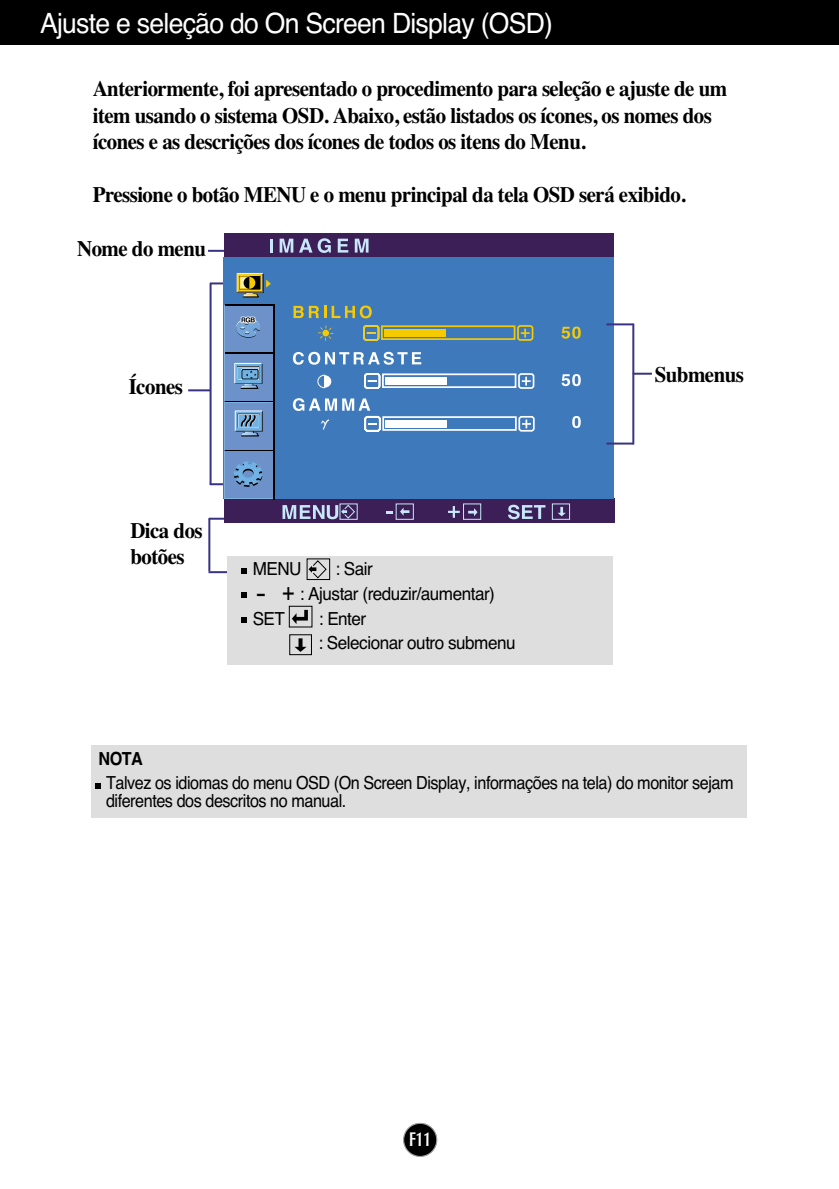
<style>
.page{position:relative;width:839px;height:1189px;background:#fff}
.page>*{position:absolute;margin:0;border:0;box-sizing:border-box;transform-origin:0 0}
.t1{font:28px "Helvetica";letter-spacing:-.03em;color:#fff;scale:.95 1}
.t2{font:25.4px "Helvetica";color:#000;scale:1.25 1}
.t3{font:700 22px/26.4px "Times";letter-spacing:-.025em;color:#000;scale:.95 1}
.t4{font:700 20px "Optima";color:#fff;scale:.7 1}
.t5{font:18px/18px "Helvetica";letter-spacing:-.03em;color:#000;scale:.9 1}
.t6{font:18px/24.6px "Helvetica";letter-spacing:-.03em;color:#000;scale:.95 1}
.t7{font:700 18px "Helvetica";color:#000;scale:.9 1}
</style>
<div class="page">
<div style="left:403px;top:1123px;width:34px;height:33px;background:#000;border-radius:50%"></div>
<div style="left:403px;top:1123px;width:34px;height:34px;border:2px solid #a5a5a5;border-radius:50%"></div>
<div style="left:91px;top:745px;width:655px;height:73px;background:#dedede"></div>
<svg style="left:95px;top:783px;width:5px;height:6px"></svg>
<div style="left:0;top:0;width:839px;height:45px;background:#000"></div>
<hr style="left:209px;top:284px;width:2px;height:201px;background:#383384">
<hr style="left:208px;top:518px;width:2px;height:53px;background:#383384">
<hr style="left:210px;top:282px;width:26px;height:2px;background:#383384">
<hr style="left:188px;top:389px;width:23px;height:2px;background:#383384">
<hr style="left:210px;top:483px;width:26px;height:2px;background:#383384">
<hr style="left:208px;top:250px;width:52px;height:2px;background:#383384">
<hr style="left:209px;top:518px;width:52px;height:2px;background:#383384">
<hr style="left:208px;top:571px;width:51px;height:2px;background:#383384">
<div style="left:224px;top:233px;width:390px;height:25px;background:#3b1f56"></div>
<div style="left:224px;top:498px;width:390px;height:25px;background:#3b1f56"></div>
<div style="left:224px;top:257px;width:390px;height:242px;background:#3e79bc"></div>
<div style="left:224px;top:305px;width:50px;height:48px;background:#6d92ca"></div>
<hr style="left:225px;top:401px;width:50px;height:1px;background:#000">
<hr style="left:225px;top:450px;width:50px;height:1px;background:#000">
<svg style="left:224px;top:353px;width:50px;height:48px"></svg>
<div style="left:225px;top:354px;width:48px;height:46px;background:#6d92ca"></div>
<svg style="left:224px;top:402px;width:50px;height:48px"></svg>
<div style="left:225px;top:403px;width:48px;height:46px;background:#6d92ca"></div>
<svg style="left:224px;top:451px;width:50px;height:48px"></svg>
<div style="left:225px;top:452px;width:48px;height:46px;background:#6d92ca"></div>
<hr style="left:225px;top:352px;width:50px;height:1px;background:#000">
<svg style="left:236px;top:273px;width:35px;height:24px"></svg>
<svg style="left:234px;top:363px;width:28px;height:26px"></svg>
<svg style="left:235px;top:410px;width:28px;height:26px"></svg>
<hr style="left:274px;top:304px;width:1px;height:195px;background:#000">
<hr style="left:225px;top:304px;width:48px;height:1px;background:#000">
<svg style="left:236px;top:316px;width:24px;height:22px"></svg>
<svg style="left:318px;top:325px;width:16px;height:16px"></svg>
<svg style="left:363px;top:325px;width:171px;height:16px"></svg>
<svg style="left:561px;top:326px;width:20px;height:13px"></svg>
<svg style="left:561px;top:374px;width:20px;height:12px"></svg>
<svg style="left:572px;top:416px;width:9px;height:12px"></svg>
<svg style="left:234px;top:461px;width:28px;height:26px"></svg>
<hr style="left:270px;top:239px;width:3px;height:14px;background:#c9e7fa">
<svg style="left:279px;top:239px;width:14px;height:14px"></svg>
<svg style="left:299px;top:238px;width:32px;height:15px"></svg>
<svg style="left:338px;top:239px;width:10px;height:14px"></svg>
<svg style="left:355px;top:239px;width:13px;height:14px"></svg>
<svg style="left:293px;top:305px;width:79px;height:13px"></svg>
<svg style="left:293px;top:352px;width:128px;height:13px"></svg>
<svg style="left:293px;top:373px;width:242px;height:59px"></svg>
<svg style="left:282px;top:503px;width:288px;height:17px"></svg>
<hr style="left:632px;top:323px;width:2px;height:121px;background:#383384">
<hr style="left:606px;top:323px;width:27px;height:2px;background:#383384">
<hr style="left:632px;top:373px;width:20px;height:2px;background:#383384">
<hr style="left:606px;top:442px;width:27px;height:2px;background:#383384">
<div style="left:227px;top:556px;width:386px;height:109px;background:#dedede"></div>
<svg style="left:241px;top:617px;width:6px;height:6px"></svg>
<svg style="left:241px;top:592px;width:6px;height:6px"></svg>
<svg style="left:241px;top:568px;width:6px;height:5px"></svg>
<div style="left:307px;top:558px;width:23px;height:22px;border:1px solid #000"></div>
<svg style="left:308px;top:560px;width:19px;height:19px"></svg>
<div style="left:289px;top:606px;width:23px;height:21px;border:1px solid #000"></div>
<svg style="left:292px;top:610px;width:16px;height:14px"></svg>
<svg style="left:294px;top:638px;width:12px;height:14px"></svg>
<div style="left:289px;top:634px;width:23px;height:21px;border:1px solid #000"></div>
<p class="t1" style="left:40px;top:13px;width:541px">Ajuste e seleção do On Screen Display (OSD)</p>
<p class="t3" style="left:93px;top:78px;width:669px">Anteriormente, foi apresentado o procedimento para seleção e ajuste de um item usando o sistema OSD. Abaixo, estão listados os ícones, os nomes dos ícones e as descrições dos ícones de todos os itens do Menu.</p>
<p class="t3" style="left:93px;top:183px;width:625px">Pressione o botão MENU e o menu principal da tela OSD será exibido.</p>
<p class="t3" style="left:77px;top:237px;width:137px">Nome do menu</p>
<p class="t3" style="left:129px;top:375px;width:59px">Ícones</p>
<p class="t3" style="left:130px;top:519px;width:78px">Dica dos botões</p>
<p class="t6" style="left:253px;top:558px;width:53px">MENU</p>
<p class="t6" style="left:300px;top:558px;width:207px;text-indent:36px">: Sair<br>: Ajustar (reduzir/aumentar)</p>
<p class="t6" style="left:253px;top:608px;width:36px">SET</p>
<p class="t6" style="left:318px;top:608px;width:209px">: Enter<br>: Selecionar outro submenu</p>
<p class="t2" style="left:256px;top:583px;width:32px">- +</p>
<p class="t3" style="left:654px;top:363px;width:95px">Submenus</p>
<p class="t7" style="left:98px;top:752px;width:51px">NOTA</p>
<p class="t5" style="left:106px;top:775px;width:699px">Talvez os idiomas do menu OSD (On Screen Display, informações na tela) do monitor sejam diferentes dos descritos no manual.</p>
<p class="t4" style="left:409px;top:1131px;width:33px">F11</p>
</div>
